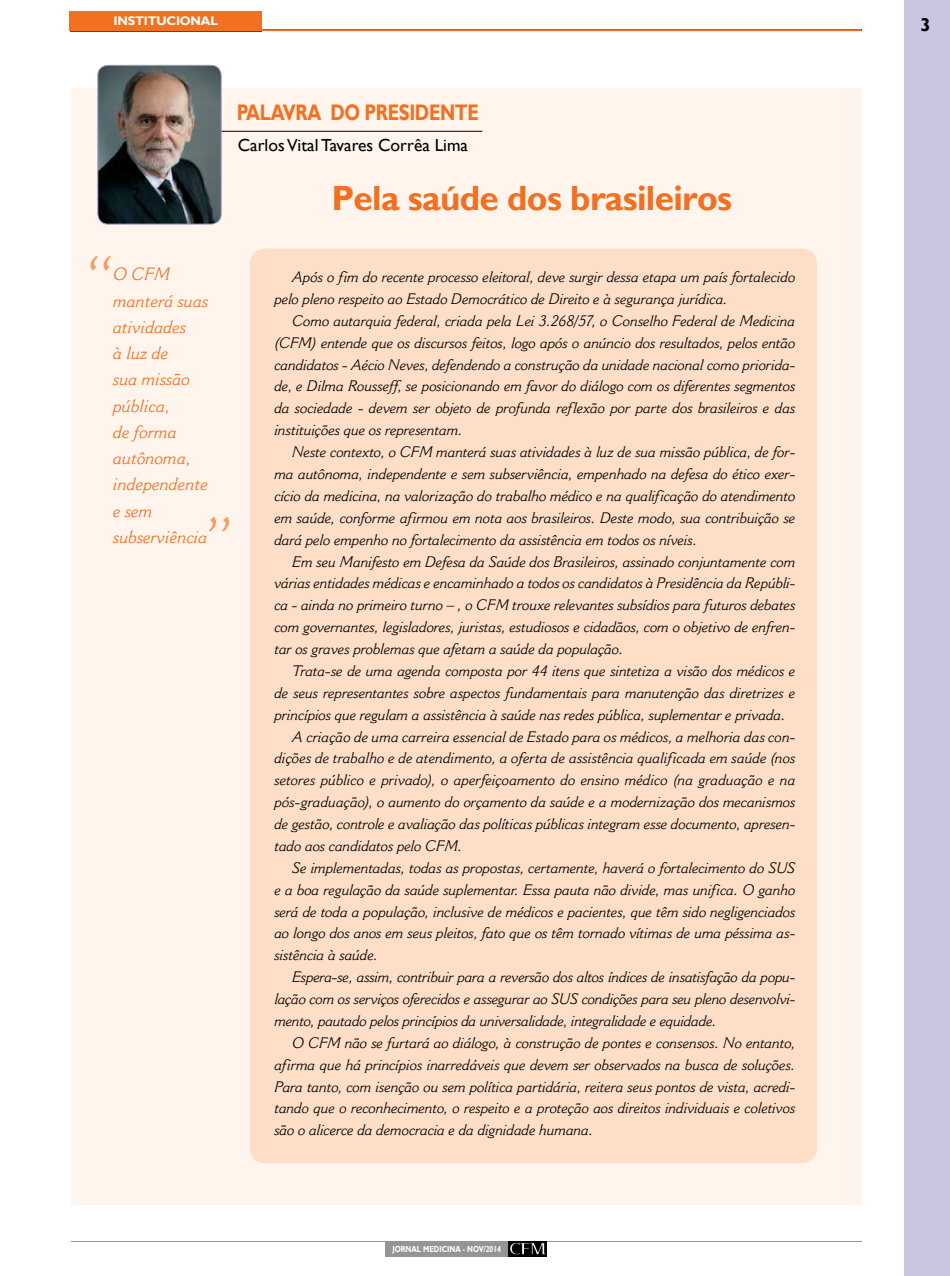
<style>
.page{position:relative;width:950px;height:1276px;background:#fff}
.page>*{position:absolute;margin:0;border:0;box-sizing:border-box;transform-origin:0 0}
.t1{font:700 35px "Gill Sans";letter-spacing:-.02em;color:#f36f21}
.t2{font:700 22.5px "Gill Sans";letter-spacing:-.02em;color:#f36f21;scale:.8 1}
.t3{font:700 18.5px "Gill Sans";color:#000}
.t4{font:italic 17.5px/26.2px "Cantoria MT Std";color:#f36f21}
.t5{font:17.5px "Gill Sans";color:#000}
.t6{font:italic 15px/21.9px "Cantoria MT Std";letter-spacing:-.015em;color:#000;text-align:justify}
.t7{font:700 13.88px "Gill Sans";color:#fff}
.t8{font:700 12.5px "Gill Sans";letter-spacing:-.02em;color:#fff}
.t9{font:700 8.75px "Gill Sans";color:#fff;scale:.8 1}
</style>
<div class="page">
<div style="left:904px;top:0;width:46px;height:1276px;background:#c8c7df"></div>
<div style="left:70px;top:13px;width:192px;height:19px;background:#3c4582"></div>
<hr style="left:71px;top:1241px;width:790px;height:1px;background:#939598">
<div style="left:385px;top:1241px;width:123px;height:15px;background:#939598"></div>
<div style="left:508px;top:1241px;width:39px;height:15px;background:#000"></div>
<img style="left:510px;top:1242px;width:35px;height:13px">
<div style="left:71px;top:88px;width:790px;height:1117px;background:#fff5ed"></div>
<div style="left:250px;top:249px;width:567px;height:914px;background:#fedec7;border-radius:15px"></div>
<hr style="left:209px;top:131px;width:273px;height:1px;background:#000">
<img style="left:98px;top:65px;width:123px;height:159px">
<div style="left:97px;top:65px;width:124px;height:159px;border:1px solid #9b9bc5;border-radius:10px"></div>
<svg style="left:209px;top:517px;width:20px;height:14px"></svg>
<svg style="left:91px;top:256px;width:20px;height:14px"></svg>
<div style="left:69px;top:12px;width:193px;height:19px;background:#f36f21"></div>
<hr style="left:69px;top:29px;width:792px;height:2px;background:#f36f21">
<p class="t7" style="left:97px;top:14px;width:140px">POLÍTICA E SAÚDE</p>
<p class="t3" style="left:920px;top:14px;width:12px">3</p>
<p class="t8" style="left:114px;top:14px;width:106px">INSTITUCIONAL</p>
<h2 class="t2" style="left:237px;top:99px;width:304px">PALAVRA DO PRESIDENTE</h2>
<p class="t5" style="left:238px;top:135px;width:232px">Carlos Vital Tavares Corrêa Lima</p>
<p class="t4" style="left:113px;top:261px;width:97px">O CFM manterá suas atividades<br>à luz de<br>sua missão pública,<br>de forma autônoma, independente e sem subserviência</p>
<h1 class="t1" style="left:331px;top:177px;width:402px">Pela saúde dos brasileiros</h1>
<p class="t6" style="left:275px;top:266px;width:522px;text-indent:18px">Após o fim do recente processo eleitoral, deve surgir dessa etapa um país fortalecido pelo pleno respeito ao Estado Democrático de Direito e à segurança jurídica.</p>
<p class="t6" style="left:275px;top:310px;width:522px;text-indent:18px">Como autarquia federal, criada pela Lei 3.268/57, o Conselho Federal de Medicina (CFM) entende que os discursos feitos, logo após o anúncio dos resultados, pelos então candidatos - Aécio Neves, defendendo a construção da unidade nacional como priorida&shy;de, e Dilma Rousseff, se posicionando em favor do diálogo com os diferentes segmentos da sociedade - devem ser objeto de profunda reflexão por parte dos brasileiros e das instituições que os representam.</p>
<p class="t6" style="left:275px;top:441px;width:522px;text-indent:18px">Neste contexto, o CFM manterá suas atividades à luz de sua missão pública, de for&shy;ma autônoma, independente e sem subserviência, empenhado na defesa do ético exer&shy;cício da medicina, na valorização do trabalho médico e na qualificação do atendimento em saúde, conforme afirmou em nota aos brasileiros. Deste modo, sua contribuição se dará pelo empenho no fortalecimento da assistência em todos os níveis.</p>
<p class="t6" style="left:275px;top:550px;width:522px;text-indent:18px">Em seu Manifesto em Defesa da Saúde dos Brasileiros, assinado conjuntamente com várias entidades médicas e encaminhado a todos os candidatos à Presidência da Repúbli&shy;ca - ainda no primeiro turno – , o CFM trouxe relevantes subsídios para futuros debates com governantes, legisladores, juristas, estudiosos e cidadãos, com o objetivo de enfren&shy;tar os graves problemas que afetam a saúde da população.</p>
<p class="t6" style="left:292px;top:660px;width:505px">Trata-se de uma agenda composta por 44 itens que sintetiza a visão dos médicos e</p>
<p class="t6" style="left:275px;top:681px;width:522px">de seus representantes sobre aspectos fundamentais para manutenção das diretrizes e</p>
<p class="t6" style="left:275px;top:703px;width:512px">princípios que regulam a assistência à saúde nas redes pública, suplementar e privada.</p>
<p class="t6" style="left:292px;top:725px;width:505px">A criação de uma carreira essencial de Estado para os médicos, a melhoria das con-</p>
<p class="t6" style="left:275px;top:747px;width:522px">dições de trabalho e de atendimento, a oferta de assistência qualificada em saúde (nos</p>
<p class="t6" style="left:275px;top:769px;width:522px">setores público e privado), o aperfeiçoamento do ensino médico (na graduação e na</p>
<p class="t6" style="left:275px;top:791px;width:522px">pós-graduação), o aumento do orçamento da saúde e a modernização dos mecanismos</p>
<p class="t6" style="left:275px;top:813px;width:522px">de gestão, controle e avaliação das políticas públicas integram esse documento, apresen-</p>
<p class="t6" style="left:275px;top:834px;width:189px">tado aos candidatos pelo CFM.</p>
<p class="t6" style="left:292px;top:856px;width:505px">Se implementadas, todas as propostas, certamente, haverá o fortalecimento do SUS</p>
<p class="t6" style="left:275px;top:878px;width:522px">e a boa regulação da saúde suplementar. Essa pauta não divide, mas unifica. O ganho</p>
<p class="t6" style="left:275px;top:900px;width:522px">será de toda a população, inclusive de médicos e pacientes, que têm sido negligenciados</p>
<p class="t6" style="left:275px;top:922px;width:522px">ao longo dos anos em seus pleitos, fato que os têm tornado vítimas de uma péssima as-</p>
<p class="t6" style="left:275px;top:944px;width:105px">sistência à saúde.</p>
<p class="t6" style="left:292px;top:966px;width:505px">Espera-se, assim, contribuir para a reversão dos altos índices de insatisfação da popu-</p>
<p class="t6" style="left:275px;top:988px;width:522px">lação com os serviços oferecidos e assegurar ao SUS condições para seu pleno desenvolvi-</p>
<p class="t6" style="left:275px;top:1009px;width:444px">mento, pautado pelos princípios da universalidade, integralidade e equidade.</p>
<p class="t6" style="left:292px;top:1031px;width:505px">O CFM não se furtará ao diálogo, à construção de pontes e consensos. No entanto,</p>
<p class="t6" style="left:275px;top:1053px;width:522px">afirma que há princípios inarredáveis que devem ser observados na busca de soluções.</p>
<p class="t6" style="left:275px;top:1075px;width:522px">Para tanto, com isenção ou sem política partidária, reitera seus pontos de vista, acredi-</p>
<p class="t6" style="left:275px;top:1097px;width:522px">tando que o reconhecimento, o respeito e a proteção aos direitos individuais e coletivos</p>
<p class="t6" style="left:275px;top:1119px;width:320px">são o alicerce da democracia e da dignidade humana.</p>
<p class="t9" style="left:392px;top:1243px;width:137px">jornal MEDICINA - NOV/2014</p>
</div>
